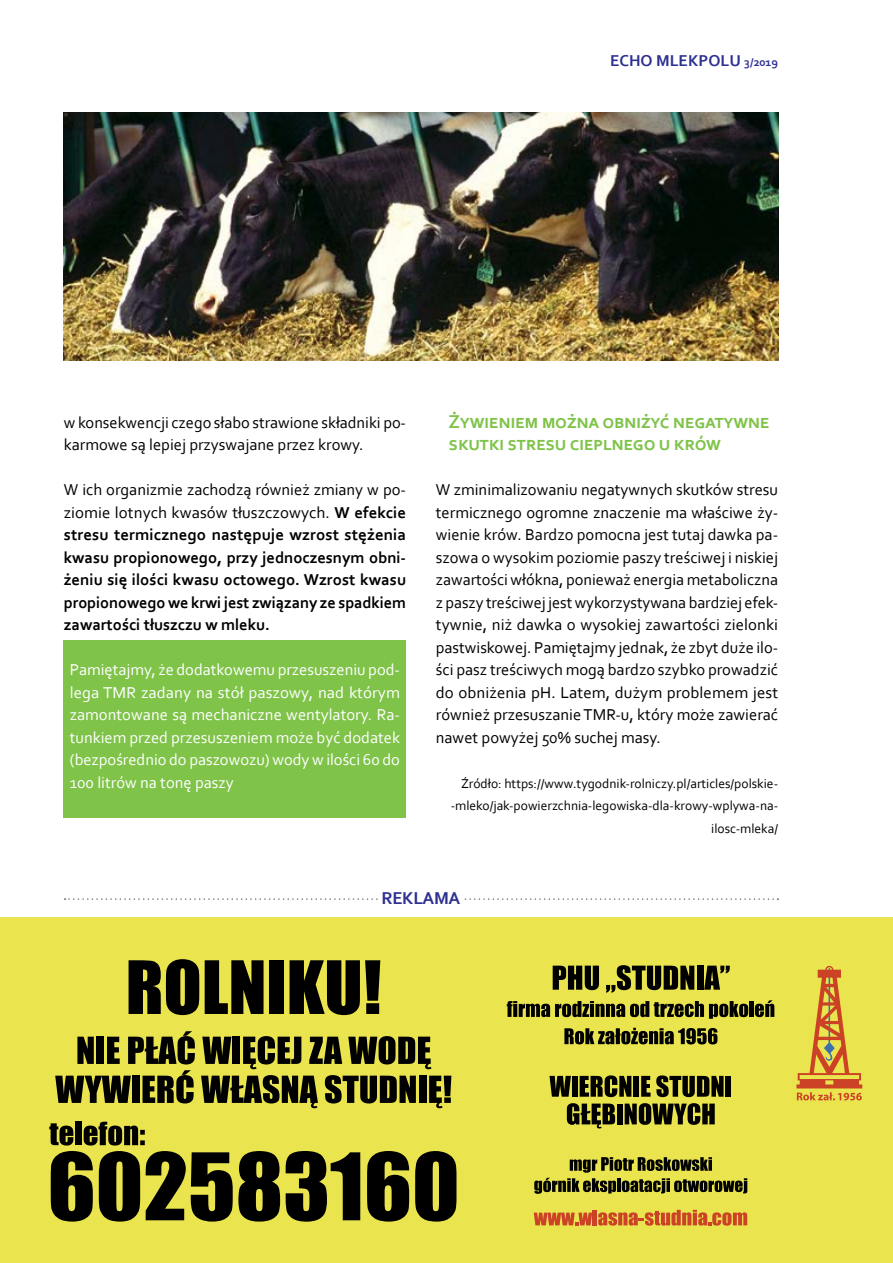
<style>
.page{position:relative;width:893px;height:1263px;background:#fff}
.page>*{position:absolute;margin:0;border:0;box-sizing:border-box;transform-origin:0 0}
.t1{font:700 19.5px/22.5px "Corbel";letter-spacing:-.02em;color:#7fc349}
.t2{font:700 18px "Corbel";letter-spacing:-.02em;color:#2e3092}
.t3{font:16.5px/22.5px "Corbel";color:#000}
.t4{font:700 16.5px/22.5px "Corbel";letter-spacing:-.005em;color:#000;text-align:justify}
.t5{font:16.5px/22.5px "Corbel";color:#fff;text-align:justify}
.t6{font:700 16.5px "Corbel";color:#2e3092}
.t7{font:13.5px/22.5px "Corbel";color:#000;text-align:right}
.s1{font-size:12px}
.s2{font-weight:400}
</style>
<div class="page">
<div style="left:64px;top:640px;width:342px;height:178px;background:#7fc349"></div>
<img style="left:64px;top:112px;width:714px;height:248px">
<div style="left:0;top:917px;width:893px;height:346px;background:#eae54e"></div>
<svg style="left:77px;top:1037px;width:17px;height:27px"></svg>
<div style="left:97px;top:1037px;width:7px;height:27px;background:#000"></div>
<svg style="left:107px;top:1037px;width:13px;height:27px"></svg>
<svg style="left:128px;top:1031px;width:67px;height:33px"></svg>
<svg style="left:202px;top:1037px;width:29px;height:27px"></svg>
<div style="left:233px;top:1037px;width:7px;height:27px;background:#000"></div>
<svg style="left:243px;top:1036px;width:58px;height:33px"></svg>
<svg style="left:309px;top:1037px;width:33px;height:27px"></svg>
<svg style="left:348px;top:1036px;width:83px;height:33px"></svg>
<svg style="left:55px;top:1076px;width:76px;height:27px"></svg>
<div style="left:132px;top:1076px;width:8px;height:27px;background:#000"></div>
<svg style="left:143px;top:1070px;width:51px;height:33px"></svg>
<svg style="left:201px;top:1075px;width:117px;height:33px"></svg>
<svg style="left:325px;top:1075px;width:91px;height:28px"></svg>
<div style="left:419px;top:1076px;width:7px;height:27px;background:#000"></div>
<svg style="left:429px;top:1076px;width:22px;height:32px"></svg>
<svg style="left:534px;top:1212px;width:58px;height:13px"></svg>
<hr style="left:593px;top:1210px;width:4px;height:15px;background:#cb4227">
<svg style="left:598px;top:1210px;width:149px;height:15px"></svg>
<svg style="left:49px;top:1123px;width:24px;height:22px"></svg>
<div style="left:75px;top:1122px;width:7px;height:23px;background:#000"></div>
<svg style="left:84px;top:1122px;width:61px;height:23px"></svg>
<svg style="left:51px;top:1151px;width:42px;height:70px"></svg>
<svg style="left:99px;top:1151px;width:41px;height:70px"></svg>
<svg style="left:146px;top:1151px;width:134px;height:70px"></svg>
<svg style="left:286px;top:1151px;width:74px;height:70px"></svg>
<svg style="left:367px;top:1151px;width:42px;height:70px"></svg>
<svg style="left:415px;top:1151px;width:41px;height:70px"></svg>
<svg style="left:65px;top:898px;width:713px;height:121px"></svg>
<svg style="left:564px;top:1028px;width:153px;height:16px"></svg>
<svg style="left:549px;top:1076px;width:22px;height:21px"></svg>
<div style="left:572px;top:1076px;width:5px;height:21px;background:#000"></div>
<svg style="left:580px;top:1075px;width:51px;height:22px"></svg>
<div style="left:634px;top:1076px;width:5px;height:21px;background:#000"></div>
<svg style="left:641px;top:1075px;width:83px;height:22px"></svg>
<div style="left:726px;top:1076px;width:5px;height:21px;background:#000"></div>
<svg style="left:567px;top:1103px;width:48px;height:25px"></svg>
<div style="left:617px;top:1103px;width:5px;height:21px;background:#000"></div>
<svg style="left:625px;top:1103px;width:90px;height:22px"></svg>
<svg style="left:534px;top:1157px;width:213px;height:37px"></svg>
<svg style="left:796px;top:966px;width:66px;height:134px"></svg>
<p class="t6" style="left:610px;top:50px;width:170px">ECHO MLEKPOLU <span class="s1">3/2019</span></p>
<p class="t3" style="left:64px;top:410px;width:344px">w konsekwencji czego słabo strawione składniki po&shy;karmowe są lepiej przyswajane przez krowy.</p>
<p class="t4" style="left:64px;top:478px;width:344px"><span class="s2">W ich organizmie zachodzą również zmiany w po&shy;ziomie lotnych kwasów tłuszczowych.</span> W efekcie stresu termicznego następuje wzrost stężenia kwasu propionowego, przy jednoczesnym obni&shy;żeniu się ilości kwasu octowego. Wzrost kwasu propionowego we krwi jest związany ze spadkiem zawartości tłuszczu w mleku.</p>
<p class="t5" style="left:70px;top:658px;width:332px">Pamiętajmy, że dodatkowemu przesuszeniu pod&shy;lega TMR zadany na stół paszowy, nad którym zamontowane są mechaniczne wentylatory. Ra&shy;tunkiem przed przesuszeniem może być dodatek (bezpośrednio do paszowozu) wody w ilości 60 do 100 litrów na tonę paszy</p>
<p class="t1" style="left:449px;top:409px;width:322px">Żywieniem można obniżyć negatywne skutki stresu cieplnego u krów</p>
<p class="t3" style="left:436px;top:478px;width:344px;text-align:justify">W zminimalizowaniu negatywnych skutków stresu termicznego ogromne znaczenie ma właściwe ży&shy;wienie krów. Bardzo pomocna jest tutaj dawka pa&shy;szowa o wysokim poziomie paszy treściwej i niskiej zawartości włókna, ponieważ energia metaboliczna z paszy treściwej jest wykorzystywana bardziej efek&shy;tywnie, niż dawka o wysokiej zawartości zielonki pastwiskowej. Pamiętajmy jednak, że zbyt duże ilo&shy;ści pasz treściwych mogą bardzo szybko prowadzić do obniżenia pH. Latem, dużym problemem jest również przesuszanie TMR-u, który może zawierać nawet powyżej 50% suchej masy.</p>
<p class="t7" style="left:451px;top:771px;width:329px">Źródło: https://www.tygodnik-rolniczy.pl/articles/polskie--mleko/jak-powierzchnia-legowiska-dla-krowy-wplywa-na&shy;ilosc-mleka/</p>
<p class="t2" style="left:381px;top:887px;width:80px">REKLAMA</p>
</div>
